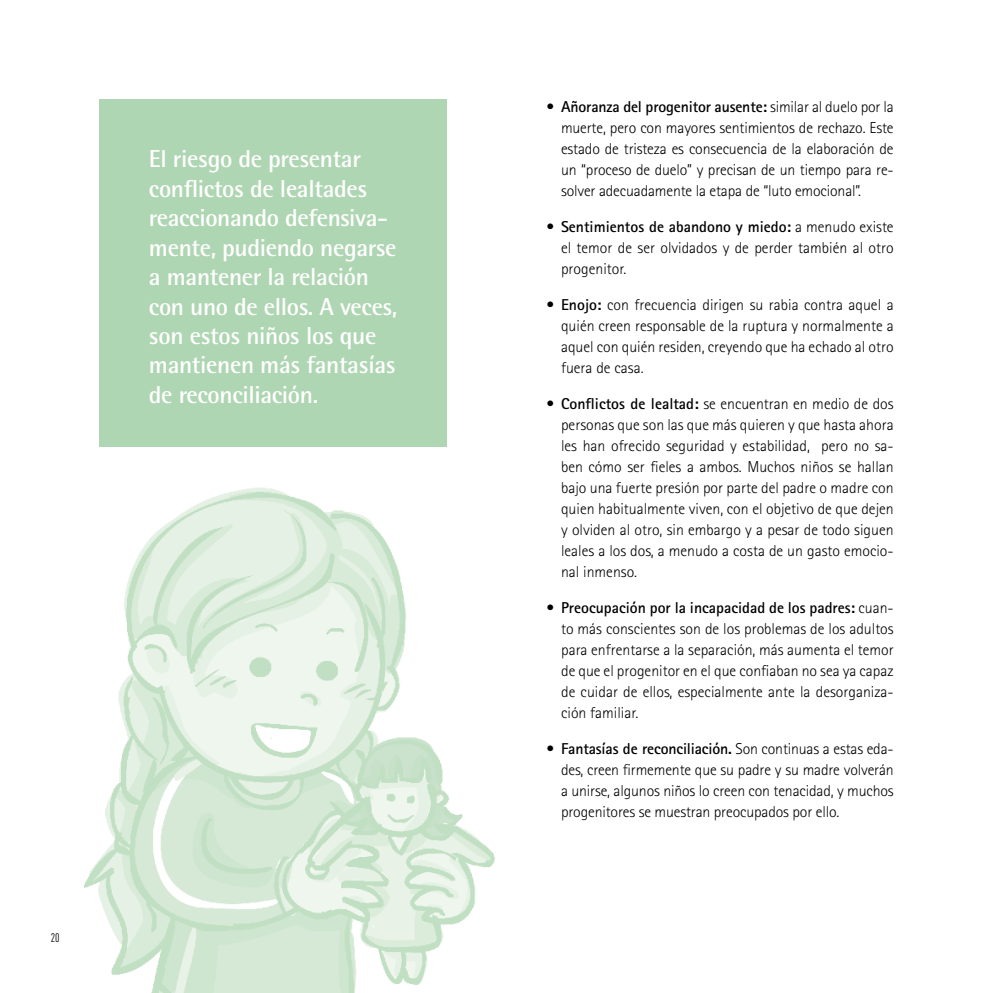
<style>
.page{position:relative;width:993px;height:993px;background:#fff}
.page>*{position:absolute;margin:0;border:0;box-sizing:border-box;transform-origin:0 0}
.t1{font:700 24.5px/29.4px "Rotis Semi Sans";letter-spacing:-.015em;color:#fff}
.t2{font:300 15.75px/21px "Rotis Sans Serif";color:#000;text-align:justify}
.t3{font:12.25px "DIN Cond";color:#000}
.s1{font-weight:700}
</style>
<div class="page">
<div style="left:99px;top:99px;width:347px;height:347px;background:#afd6b2"></div>
<img style="left:84px;top:487px;width:411px;height:505px">
<h1 class="t1" style="left:149px;top:144px;width:250px">El riesgo de presentar conflictos de lealtades reaccionando defensiva&shy;mente, pudiendo negarse a mantener la relación con uno de ellos. A veces, son estos niños los que mantienen más fantasías de reconciliación.</h1>
<p class="t3" style="left:51px;top:930px;width:10px">20</p>
<p class="t2" style="left:561px;top:96px;width:334px;text-indent:-15px"><span class="s1">• Añoranza del progenitor ausente:</span> similar al duelo por la muerte, pero con mayores sentimientos de rechazo. Este estado de tristeza es consecuencia de la elaboración de un “proceso de duelo” y precisan de un tiempo para re&shy;solver adecuadamente la etapa de “luto emocional”.</p>
<p class="t2" style="left:561px;top:216px;width:334px;text-indent:-15px"><span class="s1">• Sentimientos de abandono y miedo:</span> a menudo existe el temor de ser olvidados y de perder también al otro progenitor.</p>
<p class="t2" style="left:561px;top:294px;width:334px;text-indent:-15px"><span class="s1">• Enojo:</span> con frecuencia dirigen su rabia contra aquel a quién creen responsable de la ruptura y normalmente a aquel con quién residen, creyendo que ha echado al otro fuera de casa.</p>
<p class="t2" style="left:561px;top:392px;width:334px;text-indent:-15px"><span class="s1">• Conflictos de lealtad:</span> se encuentran en medio de dos personas que son las que más quieren y que hasta ahora les han ofrecido seguridad y estabilidad, pero no sa&shy;ben cómo ser fieles a ambos. Muchos niños se hallan bajo una fuerte presión por parte del padre o madre con quien habitualmente viven, con el objetivo de que dejen y olviden al otro, sin embargo y a pesar de todo siguen leales a los dos, a menudo a costa de un gasto emocio&shy;nal inmenso.</p>
<p class="t2" style="left:561px;top:596px;width:334px;text-indent:-15px"><span class="s1">• Preocupación por la incapacidad de los padres:</span> cuan&shy;to más conscientes son de los problemas de los adultos para enfrentarse a la separación, más aumenta el temor de que el progenitor en el que confiaban no sea ya capaz de cuidar de ellos, especialmente ante la desorganiza&shy;ción familiar.</p>
<p class="t2" style="left:561px;top:737px;width:334px;text-indent:-15px"><span class="s1">• Fantasías de reconciliación.</span> Son continuas a estas eda&shy;des, creen firmemente que su padre y su madre volverán a unirse, algunos niños lo creen con tenacidad, y muchos progenitores se muestran preocupados por ello.</p>
</div>
